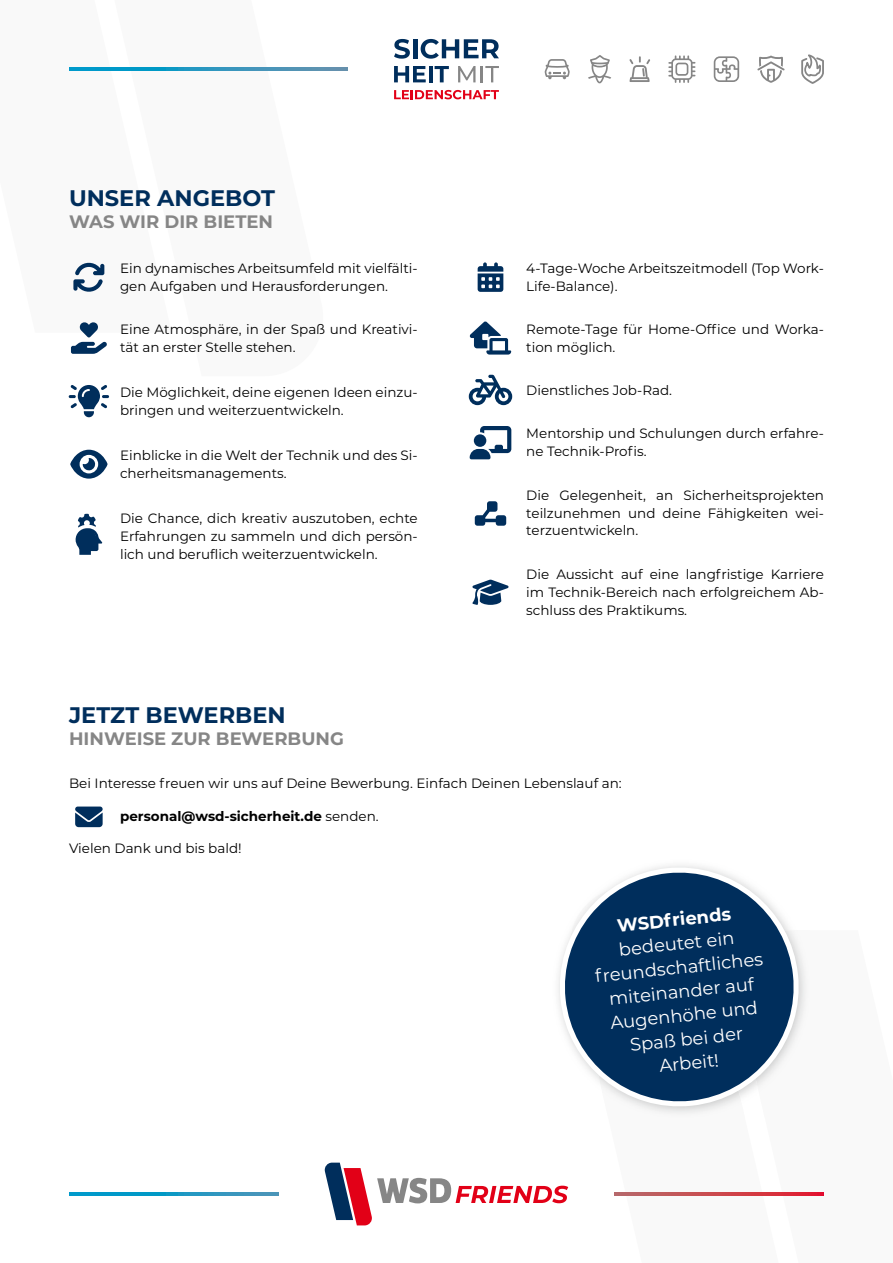
<style>
.page{position:relative;width:893px;height:1263px;background:#fff}
.page>*{position:absolute;margin:0;border:0;box-sizing:border-box;transform-origin:0 0}
.t1{font:700 22.5px "Montserrat";color:#002e5c}
.t2{font:18px/24px "Montserrat";color:#fff;text-align:center}
.t3{font:700 18px "Montserrat";color:#868686}
.t4{font:700 18px "Montserrat";color:#fff}
.t5{font:13.5px/18px "Montserrat";color:#000}
.t6{font:700 13.5px "Montserrat";color:#000}
.s1{font-weight:400}
</style>
<div class="page">
<svg style="left:69px;top:1192px;width:755px;height:3px"></svg>
<div style="left:279px;top:1181px;width:335px;height:24px;background:#fff"></div>
<svg style="left:69px;top:68px;width:279px;height:3px"></svg>
<svg style="left:394px;top:39px;width:16px;height:20px"></svg>
<hr style="left:413px;top:39px;width:4px;height:19px;background:#002e5c">
<svg style="left:421px;top:39px;width:78px;height:20px"></svg>
<svg style="left:394px;top:66px;width:32px;height:16px"></svg>
<hr style="left:429px;top:66px;width:4px;height:16px;background:#002e5c">
<svg style="left:435px;top:66px;width:14px;height:16px"></svg>
<svg style="left:458px;top:66px;width:18px;height:16px"></svg>
<hr style="left:480px;top:66px;width:3px;height:16px;background:#868686">
<svg style="left:485px;top:66px;width:14px;height:16px"></svg>
<svg style="left:394px;top:90px;width:105px;height:9px"></svg>
<svg style="left:668px;top:55px;width:27px;height:28px"></svg>
<svg style="left:757px;top:56px;width:28px;height:27px"></svg>
<svg style="left:588px;top:55px;width:23px;height:28px"></svg>
<svg style="left:545px;top:59px;width:25px;height:20px"></svg>
<svg style="left:629px;top:56px;width:21px;height:26px"></svg>
<svg style="left:714px;top:56px;width:25px;height:26px"></svg>
<svg style="left:801px;top:54px;width:23px;height:30px"></svg>
<svg style="left:469px;top:375px;width:43px;height:30px"></svg>
<svg style="left:472px;top:580px;width:36px;height:25px"></svg>
<svg style="left:75px;top:806px;width:28px;height:21px"></svg>
<svg style="left:324px;top:1162px;width:244px;height:63px"></svg>
<svg style="left:558px;top:865px;width:247px;height:247px;fill:#002e5c"></svg>
<svg style="left:478px;top:262px;width:25px;height:30px"></svg>
<svg style="left:470px;top:321px;width:41px;height:34px"></svg>
<svg style="left:470px;top:426px;width:41px;height:33px"></svg>
<svg style="left:70px;top:450px;width:38px;height:29px"></svg>
<svg style="left:71px;top:322px;width:36px;height:32px"></svg>
<svg style="left:75px;top:514px;width:28px;height:41px"></svg>
<svg style="left:73px;top:262px;width:31px;height:30px"></svg>
<svg style="left:69px;top:385px;width:40px;height:32px"></svg>
<svg style="left:475px;top:501px;width:31px;height:25px"></svg>
<h1 class="t1" style="left:69px;top:182px;width:208px">UNSER ANGEBOT</h1>
<h2 class="t3" style="left:69px;top:208px;width:206px">WAS WIR DIR BIETEN</h2>
<p class="t5" style="left:120px;top:258px;width:299px">Ein dynamisches Arbeitsumfeld mit vielfälti&shy;gen Aufgaben und Herausforderungen.</p>
<p class="t5" style="left:120px;top:319px;width:299px">Eine Atmosphäre, in der Spaß und Kreativi&shy;tät an erster Stelle stehen.</p>
<p class="t5" style="left:120px;top:382px;width:299px">Die Möglichkeit, deine eigenen Ideen einzu&shy;bringen und weiterzuentwickeln.</p>
<p class="t5" style="left:120px;top:445px;width:299px">Einblicke in die Welt der Technik und des Si&shy;cherheitsmanagements.</p>
<p class="t5" style="left:120px;top:508px;width:299px;text-align:justify">Die Chance, dich kreativ auszutoben, echte Erfahrungen zu sammeln und dich persön&shy;lich und beruflich weiterzuentwickeln.</p>
<p class="t5" style="left:526px;top:258px;width:299px">4-Tage-Woche Arbeitszeitmodell (Top Work-<br>Life-Balance).</p>
<p class="t5" style="left:526px;top:320px;width:299px">Remote-Tage für Home-Office und Worka&shy;tion möglich.</p>
<p class="t5" style="left:526px;top:381px;width:147px">Dienstliches Job-Rad.</p>
<p class="t5" style="left:526px;top:424px;width:299px">Mentorship und Schulungen durch erfahre&shy;ne Technik-Profis.</p>
<p class="t5" style="left:526px;top:485px;width:299px;text-align:justify">Die Gelegenheit, an Sicherheitsprojekten teilzunehmen und deine Fähigkeiten wei&shy;terzuentwickeln.</p>
<p class="t5" style="left:526px;top:564px;width:299px;text-align:justify">Die Aussicht auf eine langfristige Karriere im Technik-Bereich nach erfolgreichem Ab&shy;schluss des Praktikums.</p>
<h1 class="t1" style="left:69px;top:699px;width:218px">JETZT BEWERBEN</h1>
<h2 class="t3" style="left:69px;top:726px;width:276px">HINWEISE ZUR BEWERBUNG</h2>
<p class="t5" style="left:69px;top:774px;width:554px">Bei Interesse freuen wir uns auf Deine Bewerbung. Einfach Deinen Lebenslauf an:</p>
<p class="t6" style="left:120px;top:806px;width:260px">personal@wsd-sicherheit.de <span class="s1">senden.</span></p>
<p class="t5" style="left:69px;top:839px;width:174px">Vielen Dank und bis bald!</p>
<h2 class="t4" style="left:616px;top:913px;width:116px;rotate:-6deg">WSDfriends</h2>
<h2 class="t2" style="left:591px;top:940px;width:170px;rotate:-6deg">bedeutet ein freundschaftliches miteinander auf<br>Augenhöhe und<br>Spaß bei der<br>Arbeit!</h2>
</div>
